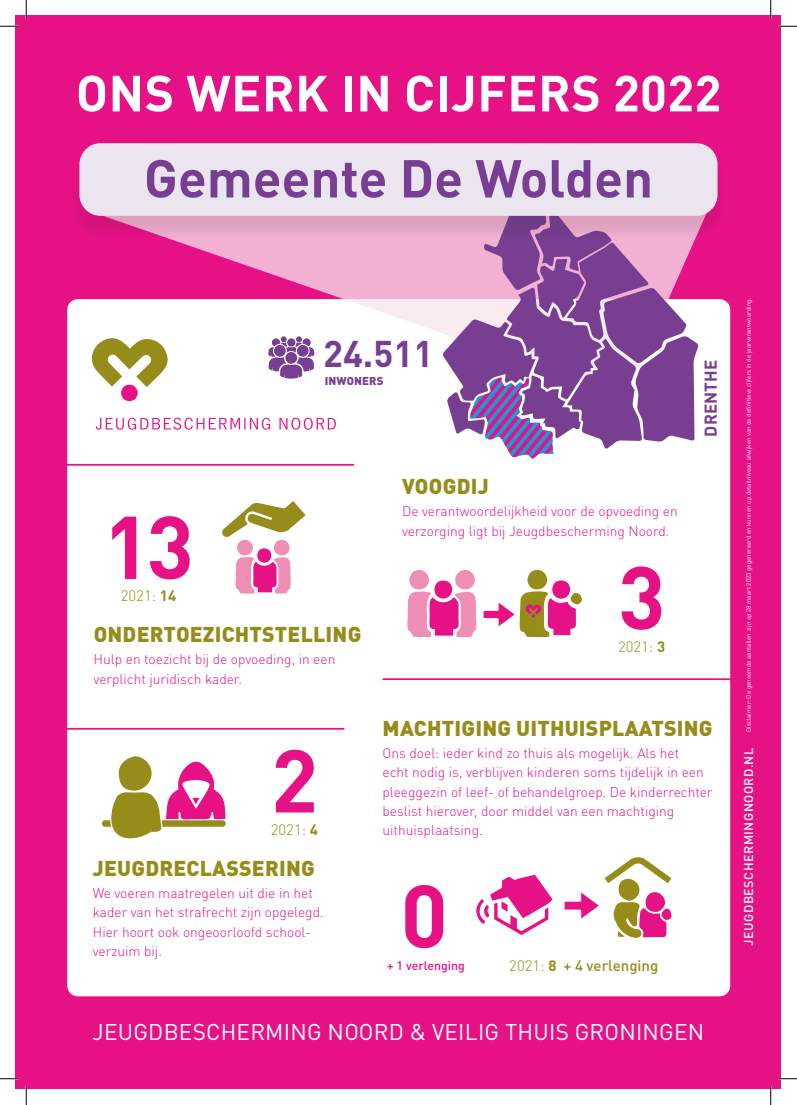
<style>
.page{position:relative;width:797px;height:1105px;background:#fff}
.page>*{position:absolute;margin:0;border:0;box-sizing:border-box;transform-origin:0 0}
.t1{font:700 87.5px "DINOT";color:#e71186}
.t2{font:700 52.5px "DINOT";color:#783e92}
.t3{font:700 50px "DINOT";letter-spacing:.01em;color:#fff}
.t4{font:700 36.75px "DINOT";color:#783e92}
.t5{font:22.5px "DINOT";letter-spacing:.01em;color:#fff}
.t6{font:900 21.25px "DINOT";letter-spacing:.01em;color:#968c1a}
.t7{font:700 17px "DINOT";letter-spacing:.01em;color:#783e92}
.t8{font:300 15px "DINOT";color:#968c1a}
.t9{font:500 15px "DINOT";color:#968c1a}
.t10{font:300 13.75px/19.4px "DINOT";color:#e71186}
.t11{font:500 12.5px "DINOT";letter-spacing:.04em;color:#fff}
.t12{font:500 12.25px "DINOT";color:#e71186}
.t13{font:900 11.38px "DINOT";letter-spacing:.01em;color:#783e92}
.t14{font:6.25px "DINOT";color:#fff}
.s1{font-weight:700}
.s2{font-weight:300}
</style>
<div class="page">
<div style="left:16px;top:16px;width:765px;height:1073px;background:#e71186"></div>
<div style="left:67px;top:299px;width:663px;height:697px;background:#fff;border-radius:11px"></div>
<hr style="left:56px;top:728px;width:288px;height:2px;background:#e71186">
<hr style="left:46px;top:464px;width:308px;height:2px;background:#e71186">
<svg style="left:483px;top:570px;width:99px;height:68px"></svg>
<svg style="left:407px;top:569px;width:69px;height:68px"></svg>
<svg style="left:222px;top:501px;width:83px;height:93px"></svg>
<div style="left:102px;top:820px;width:124px;height:7px;background:#968c1a;border-radius:3px"></div>
<svg style="left:109px;top:756px;width:116px;height:83px"></svg>
<svg style="left:476px;top:875px;width:76px;height:60px"></svg>
<svg style="left:564px;top:857px;width:108px;height:81px"></svg>
<hr style="left:382px;top:678px;width:358px;height:2px;background:#e71186">
<svg style="left:279px;top:417px;width:57px;height:13px"></svg>
<svg style="left:96px;top:417px;width:174px;height:13px"></svg>
<svg style="left:91px;top:343px;width:46px;height:59px"></svg>
<svg style="left:99px;top:241px;width:608px;height:156px"></svg>
<svg style="left:442px;top:241px;width:256px;height:218px"></svg>
<div style="left:69px;top:147px;width:659px;height:94px;background:#231f20;opacity:.1"></div>
<div style="left:79px;top:143px;width:638px;height:73px;background:#ebe5f0;border-radius:21px"></div>
<svg style="left:0;top:25px;width:19px;height:2px"></svg>
<svg style="left:778px;top:25px;width:19px;height:2px"></svg>
<svg style="left:0;top:1078px;width:19px;height:1px"></svg>
<svg style="left:778px;top:1078px;width:19px;height:1px"></svg>
<svg style="left:25px;top:0;width:2px;height:19px"></svg>
<svg style="left:25px;top:1086px;width:2px;height:19px"></svg>
<svg style="left:770px;top:0;width:1px;height:19px"></svg>
<svg style="left:770px;top:1086px;width:1px;height:19px"></svg>
<p class="t3" style="left:76px;top:61px;width:647px">ONS WERK IN CIJFERS 2022</p>
<p class="t2" style="left:144px;top:144px;width:510px">Gemeente De Wolden</p>
<p class="t4" style="left:323px;top:330px;width:112px">24.511</p>
<p class="t13" style="left:325px;top:373px;width:60px">INWONERS</p>
<p class="t1" style="left:103px;top:490px;width:92px">13</p>
<p class="t8" style="left:121px;top:587px;width:57px">2021: <span class="s1">14</span></p>
<h3 class="t6" style="left:94px;top:620px;width:269px">ONDERTOEZICHTSTELLING</h3>
<p class="t10" style="left:94px;top:649px;width:243px">Hulp en toezicht bij de opvoeding, in een verplicht juridisch kader.</p>
<h3 class="t6" style="left:402px;top:473px;width:88px">VOOGDIJ</h3>
<p class="t10" style="left:402px;top:501px;width:277px">De verantwoordelijkheid voor de opvoeding en verzorging ligt bij Jeugdbescherming Noord.</p>
<p class="t1" style="left:618px;top:540px;width:49px">3</p>
<p class="t8" style="left:618px;top:637px;width:49px">2021: <span class="s1">3</span></p>
<p class="t7" style="left:699px;top:437px;width:79px;rotate:-90deg">DRENTHE</p>
<p class="t1" style="left:271px;top:724px;width:49px">2</p>
<p class="t8" style="left:271px;top:820px;width:49px">2021: <span class="s1">4</span></p>
<h3 class="t6" style="left:93px;top:854px;width:223px">JEUGDRECLASSERING</h3>
<p class="t10" style="left:93px;top:883px;width:232px">We voeren maatregelen uit die in het kader van het strafrecht zijn opgelegd.<br>Hier hoort ook ongeoorloofd school&shy;verzuim bij.</p>
<h3 class="t6" style="left:382px;top:714px;width:331px">MACHTIGING UITHUISPLAATSING</h3>
<p class="t10" style="left:382px;top:743px;width:331px">Ons doel: ieder kind zo thuis als mogelijk. Als het<br>echt nodig is, verblijven kinderen soms tijdelijk in een pleeggezin of leef- of behandelgroep. De kinderrechter beslist hierover, door middel van een machtiging uithuisplaatsing.</p>
<p class="t1" style="left:400px;top:859px;width:49px">0</p>
<p class="t12" style="left:387px;top:958px;width:79px">+ 1 verlenging</p>
<p class="t9" style="left:509px;top:956px;width:150px"><span class="s2">2021:</span> <span class="s1">8</span> + 4 verlenging</p>
<h3 class="t5" style="left:93px;top:1018px;width:613px">JEUGDBESCHERMING NOORD &amp; VEILIG THUIS GRONINGEN</h3>
<p class="t14" style="left:744px;top:732px;width:435px;rotate:-90deg">Disclaimer: De genoemde aantallen zijn op 28 maart 2023 gegenereerd en kunnen op detailniveau afwijken van de definitieve cijfers in de jaarverantwoording.</p>
<p class="t11" style="left:740px;top:946px;width:199px;rotate:-90deg">JEUGDBESCHERMINGNOORD.NL</p>
</div>
